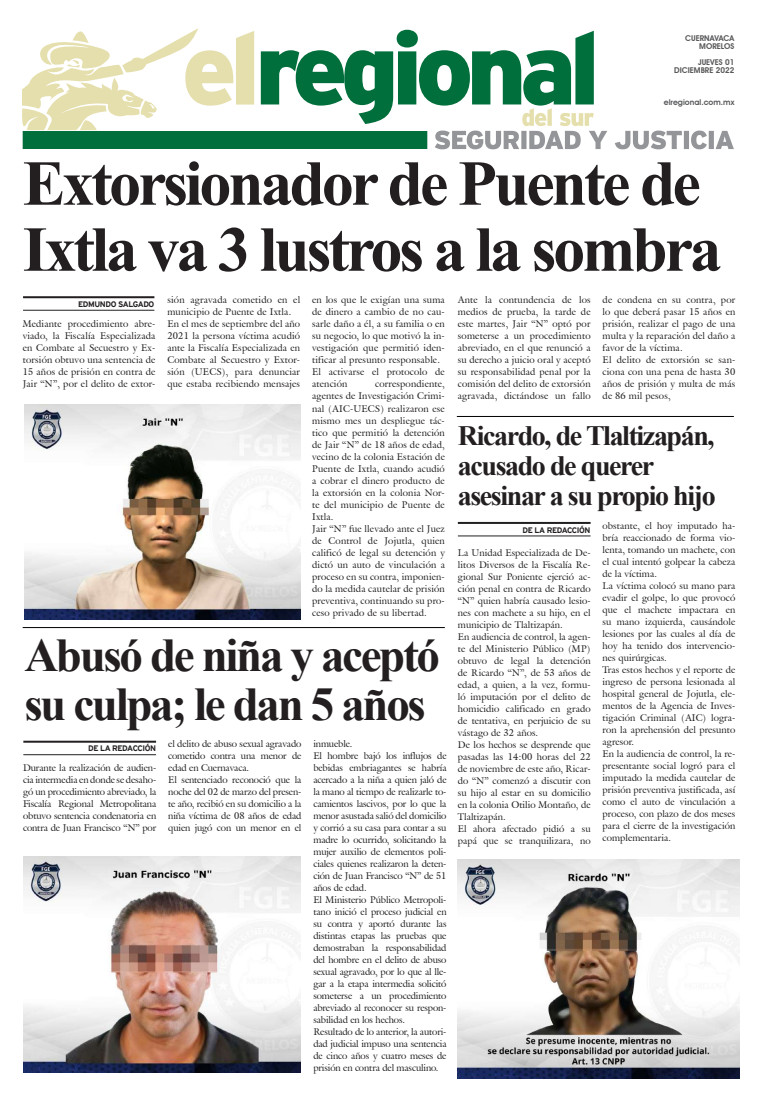
<style>
.page{position:relative;width:757px;height:1106px;background:#fff}
.page>*{position:absolute;margin:0;border:0;box-sizing:border-box;transform-origin:0 0}
.t1{font:700 64px/66px "Times New Roman";letter-spacing:-.05em;color:#231f20}
.t2{font:700 47px/49px "Times New Roman";letter-spacing:-.05em;color:#231f20}
.t3{font:700 28px/30px "Times New Roman";letter-spacing:-.05em;color:#231f20}
.t4{font:9.5px/12px "Galliard IT Cby BT";letter-spacing:.01em;color:#231f20}
.t5{font:9.5px/12px "Galliard IT Cby BT";letter-spacing:-.01em;color:#231f20}
.t6{font:600 8px/8px "Avant Garde IT Cby BT";color:#57585a;text-align:right}
.t7{font:700 8px "Interstate";letter-spacing:-.05em;color:#231f20}
</style>
<div class="page">
<svg style="left:23px;top:28px;width:231px;height:102px"></svg>
<div style="left:23px;top:131px;width:404px;height:18px;background:#006f3c"></div>
<svg style="left:261px;top:30px;width:473px;height:119px"></svg>
<hr style="left:23px;top:296px;width:131px;height:2px;background:#231f20">
<hr style="left:23px;top:310px;width:131px;height:1px;background:#231f20">
<hr style="left:23px;top:740px;width:133px;height:2px;background:#231f20">
<hr style="left:23px;top:754px;width:133px;height:1px;background:#231f20">
<img style="left:24px;top:405px;width:276px;height:214px">
<img style="left:23px;top:857px;width:277px;height:215px">
<img style="left:458px;top:859px;width:281px;height:219px">
<hr style="left:23px;top:627px;width:422px;height:1px;background:#000">
<hr style="left:457px;top:416px;width:277px;height:1px;background:#000">
<hr style="left:458px;top:522px;width:132px;height:2px;background:#231f20">
<hr style="left:458px;top:535px;width:132px;height:1px;background:#231f20">
<p class="t6" style="left:685px;top:34px;width:51px">CUERNAVACA<br>MORELOS</p>
<p class="t6" style="left:674px;top:58px;width:61px">JUEVES 01<br>DICIEMBRE 2022</p>
<p class="t6" style="left:664px;top:98px;width:72px">elregional.com.mx</p>
<h1 class="t1" style="left:23px;top:148px;width:700px">Extorsionador de Puente de<br>Ixtla va 3 lustros a la sombra</h1>
<p class="t7" style="left:78px;top:299px;width:78px">EDMUNDO SALGADO</p>
<p class="t4" style="left:458px;top:294px;width:134px;text-align:justify">Ante la contundencia de los medios de prueba, la tarde de este martes, Jair “N” optó por someterse a un procedimiento abreviado, en el que renunció a su derecho a juicio oral y aceptó su responsabilidad penal por la comisión del delito de extorsión agravada, dictándose un fallo</p>
<p class="t4" style="left:602px;top:294px;width:134px">de condena en su contra, por lo que deberá pasar 15 años en prisión, realizar el pago de una multa y la reparación del daño a favor de la víctima.<br>El delito de extorsión se san&shy;ciona con una pena de hasta 30 años de prisión y multa de más de 86 mil pesos,</p>
<p class="t4" style="left:167px;top:294px;width:134px">sión agravada cometido en el municipio de Puente de Ixtla.<br>En el mes de septiembre del año<br>2021 la persona víctima acudió ante la Fiscalía Especializada en<br>Combate al Secuestro y Extor&shy;sión (UECS), para denunciar que estaba recibiendo mensajes</p>
<p class="t4" style="left:312px;top:294px;width:134px">en los que le exigían una suma de dinero a cambio de no cau&shy;sarle daño a él, a su familia o en su negocio, lo que motivó la in&shy;vestigación que permitió iden&shy;tificar al presunto responsable.<br>El activarse el protocolo de atención</p>
<p class="t4" style="left:23px;top:318px;width:134px;text-align:justify">Mediante procedimiento abre&shy;viado, la Fiscalía Especializada en Combate al Secuestro y Ex&shy;torsión obtuvo una sentencia de 15 años de prisión en contra de Jair “N”, por el delito de extor-</p>
<p class="t4" style="left:312px;top:378px;width:134px;text-indent:63px">correspondiente, agentes de Investigación Crimi&shy;nal (AIC-UECS) realizaron ese mismo mes un despliegue tác&shy;tico que permitió la detención de Jair “N” de 18 años de edad, vecino de la colonia Estación de<br>Puente de Ixtla, cuando acudió a cobrar el dinero producto de la extorsión en la colonia Nor&shy;te del municipio de Puente de<br>Ixtla.<br>Jair “N” fue llevado ante el Juez de Control de Jojutla, quien calificó de legal su detención y dictó un auto de vinculación a proceso en su contra, imponien&shy;do la medida cautelar de prisión preventiva, continuando su pro&shy;ceso privado de su libertad.</p>
<h3 class="t3" style="left:458px;top:420px;width:259px">Ricardo, de Tlaltizapán, acusado de querer asesinar a su propio hijo</h3>
<p class="t7" style="left:523px;top:525px;width:69px">DE LA REDACCIÓN</p>
<p class="t4" style="left:602px;top:520px;width:134px">obstante, el hoy imputado ha&shy;bría reaccionado de forma vio&shy;lenta, tomando un machete, con el cual intentó golpear la cabeza de la víctima.<br>La víctima colocó su mano para evadir el golpe, lo que provocó que el machete impactara en su mano izquierda, causándole lesiones por las cuales al día de hoy ha tenido dos intervencio&shy;nes quirúrgicas.<br>Tras estos hechos y el reporte de ingreso de persona lesionada al hospital general de Jojutla, ele&shy;mentos de la Agencia de Inves&shy;tigación Criminal (AIC) logra&shy;ron la aprehensión del presunto agresor.<br>En la audiencia de control, la re&shy;presentante social logró para el imputado la medida cautelar de prisión preventiva justificada, así como el auto de vinculación a proceso, con plazo de dos meses para el cierre de la investigación complementaria.</p>
<p class="t4" style="left:458px;top:546px;width:134px">La Unidad Especializada de De&shy;litos Diversos de la Fiscalía Re&shy;gional Sur Poniente ejerció ac&shy;ción penal en contra de Ricardo “N” quien habría causado lesio&shy;nes con machete a su hijo, en el municipio de Tlaltizapán.<br>En audiencia de control, la agen&shy;te del Ministerio Público (MP) obtuvo de legal la detención de Ricardo “N”, de 53 años de edad, a quien, a la vez, formu&shy;ló imputación por el delito de homicidio calificado en grado de tentativa, en perjuicio de su vástago de 32 años.<br>De los hechos se desprende que pasadas las 14:00 horas del 22 de noviembre de este año, Ricar&shy;do “N” comenzó a discutir con su hijo al estar en su domicilio en la colonia Otilio Montaño, de<br>Tlaltizapán.<br>El ahora afectado pidió a su papá que se tranquilizara, no</p>
<h2 class="t2" style="left:24px;top:629px;width:417px">Abusó de niña y aceptó su culpa; le dan 5 años</h2>
<p class="t7" style="left:88px;top:744px;width:69px">DE LA REDACCIÓN</p>
<p class="t5" style="left:168px;top:738px;width:135px">el delito de abuso sexual agravado cometido contra una menor de edad en Cuernavaca.<br>El sentenciado reconoció que la noche del 02 de marzo del presen&shy;te año, recibió en su domicilio a la niña víctima de 08 años de edad quien jugó con un menor en el</p>
<p class="t5" style="left:313px;top:738px;width:135px">inmueble.<br>El hombre bajó los influjos de bebidas embriagantes se habría acercado a la niña a quien jaló de la mano al tiempo de realizarle to&shy;camientos lascivos, por lo que la menor asustada salió del domicilio y corrió a su casa para contar a su madre lo ocurrido, solicitando la mujer auxilio de elementos poli&shy;ciales quienes realizaron la deten&shy;ción de Juan Francisco “N” de 51 años de edad.<br>El Ministerio Público Metropoli&shy;tano inició el proceso judicial en su contra y aportó durante las distintas etapas las pruebas que demostraban la responsabilidad del hombre en el delito de abuso sexual agravado, por lo que al lle&shy;gar a la etapa intermedia solicitó someterse a un procedimiento abreviado al reconocer su respon&shy;sabilidad en los hechos.<br>Resultado de lo anterior, la autori&shy;dad judicial impuso una sentencia de cinco años y cuatro meses de prisión en contra del masculino.</p>
<p class="t4" style="left:23px;top:762px;width:135px;text-align:justify">Durante la realización de audien&shy;cia intermedia en donde se desaho&shy;gó un procedimiento abreviado, la Fiscalía Regional Metropolitana obtuvo sentencia condenatoria en contra de Juan Francisco “N” por</p>
</div>
